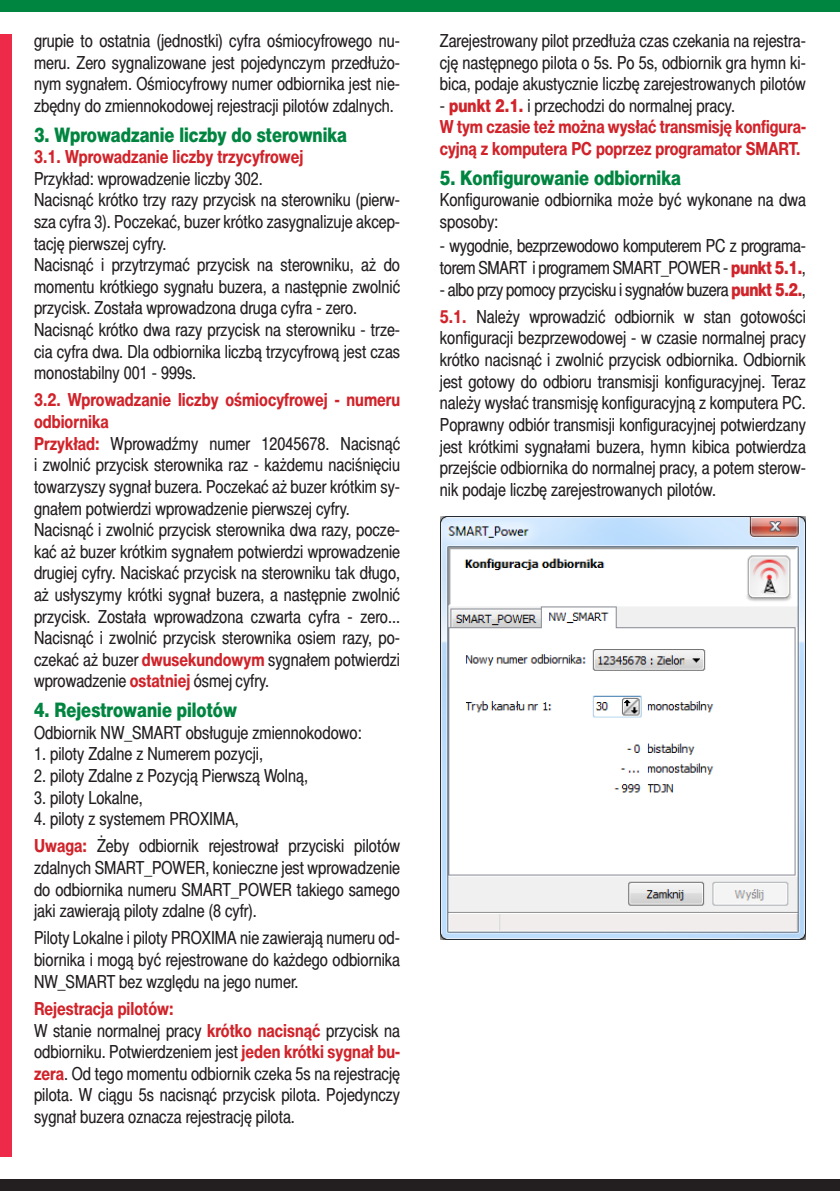
<style>
.page{position:relative;width:840px;height:1191px;background:#fff}
.page>*{position:absolute;margin:0;border:0;box-sizing:border-box;transform-origin:0 0}
.t1{font:20px "Switzer Cnd EFN Heavy";color:#008540}
.t2{font:18px/21.6px "Switzer Cnd EFN";color:#231f20;text-align:justify}
.t3{font:700 18px/21.6px "Switzer Cnd EFN";color:#d1232a}
.t4{font:18px "Switzer Cnd EFN";letter-spacing:-.02em;color:#231f20}
.s1{font-weight:700;color:#d1232a}
.s2{font-family:"Switzer Cnd EFN Heavy";color:#d1232a}
</style>
<div class="page">
<div style="left:0;top:0;width:839px;height:11px;background:#008540"></div>
<div style="left:0;top:1179px;width:839px;height:12px;background:#231f20"></div>
<div style="left:0;top:34px;width:11px;height:1123px;background:#ed2a47"></div>
<img style="left:440px;top:516px;width:365px;height:423px">
<p class="t2" style="left:34px;top:30px;width:367px">grupie to ostatnia (jednostki) cyfra ośmiocyfrowego nu&shy;meru. Zero sygnalizowane jest pojedynczym przedłużo&shy;nym sygnałem. Ośmiocyfrowy numer odbiornika jest nie&shy;zbędny do zmiennokodowej rejestracji pilotów zdalnych.</p>
<p class="t1" style="left:34px;top:123px;width:314px">3. Wprowadzanie liczby do sterownika</p>
<p class="t3" style="left:34px;top:146px;width:271px">3.1. Wprowadzanie liczby trzycyfrowej</p>
<p class="t2" style="left:34px;top:167px;width:230px">Przykład: wprowadzenie liczby 302.</p>
<p class="t2" style="left:34px;top:189px;width:367px">Nacisnąć krótko trzy razy przycisk na sterowniku (pierw&shy;sza cyfra 3). Poczekać, buzer krótko zasygnalizuje akcep&shy;tację pierwszej cyfry.</p>
<p class="t2" style="left:34px;top:254px;width:367px">Nacisnąć i przytrzymać przycisk na sterowniku, aż do momentu krótkiego sygnału buzera, a następnie zwolnić przycisk. Została wprowadzona druga cyfra - zero.</p>
<p class="t2" style="left:34px;top:319px;width:367px">Nacisnąć krótko dwa razy przycisk na sterowniku - trze&shy;cia cyfra dwa. Dla odbiornika liczbą trzycyfrową jest czas monostabilny 001 - 999s.</p>
<p class="t3" style="left:34px;top:389px;width:367px">3.2. Wprowadzanie liczby ośmiocyfrowej - numeru odbiornika</p>
<p class="t2" style="left:34px;top:432px;width:367px"><span class="s1">Przykład:</span> Wprowadźmy numer 12045678. Nacisnąć i zwolnić przycisk sterownika raz - każdemu naciśnięciu towarzyszy sygnał buzera. Poczekać aż buzer krótkim sy&shy;gnałem potwierdzi wprowadzenie pierwszej cyfry.</p>
<p class="t2" style="left:34px;top:519px;width:367px">Nacisnąć i zwolnić przycisk sterownika dwa razy, pocze&shy;kać aż buzer krótkim sygnałem potwierdzi wprowadzenie drugiej cyfry. Naciskać przycisk na sterowniku tak długo, aż usłyszymy krótki sygnał buzera, a następnie zwolnić przycisk. Została wprowadzona czwarta cyfra - zero...<br>Nacisnąć i zwolnić przycisk sterownika osiem razy, po&shy;czekać aż buzer <span class="s1">dwusekundowym</span> sygnałem potwierdzi wprowadzenie <span class="s1">ostatniej</span> ósmej cyfry.</p>
<p class="t1" style="left:34px;top:698px;width:204px">4. Rejestrowanie pilotów</p>
<p class="t2" style="left:34px;top:721px;width:329px">Odbiornik NW_SMART obsługuje zmiennokodowo:</p>
<p class="t2" style="left:34px;top:743px;width:230px">1. piloty Zdalne z Numerem pozycji,</p>
<p class="t2" style="left:34px;top:764px;width:275px">2. piloty Zdalne z Pozycją Pierwszą Wolną,</p>
<p class="t2" style="left:34px;top:786px;width:110px">3. piloty Lokalne,</p>
<p class="t2" style="left:34px;top:807px;width:206px">4. piloty z systemem PROXIMA,</p>
<p class="t2" style="left:34px;top:835px;width:367px"><span class="s1">Uwaga:</span> Żeby odbiornik rejestrował przyciski pilotów zdalnych SMART_POWER, konieczne jest wprowadzenie do odbiornika numeru SMART_POWER takiego samego jaki zawierają piloty zdalne (8 cyfr).</p>
<p class="t2" style="left:34px;top:927px;width:367px">Piloty Lokalne i piloty PROXIMA nie zawierają numeru od&shy;biornika i mogą być rejestrowane do każdego odbiornika NW_SMART bez względu na jego numer.</p>
<p class="t3" style="left:34px;top:997px;width:141px">Rejestracja pilotów:</p>
<p class="t2" style="left:34px;top:1019px;width:367px">W stanie normalnej pracy <span class="s1">krótko nacisnąć</span> przycisk na odbiorniku. Potwierdzeniem jest <span class="s1">jeden krótki sygnał bu&shy;zera</span>. Od tego momentu odbiornik czeka 5s na rejestrację pilota. W ciągu 5s nacisnąć przycisk pilota. Pojedynczy sygnał buzera oznacza rejestrację pilota.</p>
<p class="t2" style="left:439px;top:30px;width:367px">Zarejestrowany pilot przedłuża czas czekania na rejestra&shy;cję następnego pilota o 5s. Po 5s, odbiornik gra hymn ki&shy;bica, podaje akustycznie liczbę zarejestrowanych pilotów</p>
<p class="t2" style="left:439px;top:94px;width:296px">- <span class="s2">punkt 2.1.</span> i przechodzi do normalnej pracy.</p>
<p class="t3" style="left:439px;top:116px;width:367px">W tym czasie też można wysłać transmisję konfigura&shy;cyjną z komputera PC poprzez programator SMART.</p>
<p class="t1" style="left:439px;top:166px;width:242px">5. Konfigurowanie odbiornika</p>
<p class="t2" style="left:439px;top:189px;width:367px">Konfigurowanie odbiornika może być wykonane na dwa sposoby:</p>
<p class="t2" style="left:439px;top:235px;width:367px">- wygodnie, bezprzewodowo komputerem PC z programa&shy;torem SMART i programem SMART_POWER - <span class="s2">punkt 5.1.</span>,</p>
<p class="t4" style="left:439px;top:279px;width:367px">- albo przy pomocy przycisku i sygnałów buzera <span class="s2">punkt 5.2.</span>,</p>
<p class="t2" style="left:439px;top:305px;width:367px"><span class="s1">5.1.</span> Należy wprowadzić odbiornik w stan gotowości konfiguracji bezprzewodowej - w czasie normalnej pracy krótko nacisnąć i zwolnić przycisk odbiornika. Odbiornik jest gotowy do odbioru transmisji konfiguracyjnej. Teraz należy wysłać transmisję konfiguracyjną z komputera PC.<br>Poprawny odbiór transmisji konfiguracyjnej potwierdzany jest krótkimi sygnałami buzera, hymn kibica potwierdza przejście odbiornika do normalnej pracy, a potem sterow&shy;nik podaje liczbę zarejestrowanych pilotów.</p>
</div>
